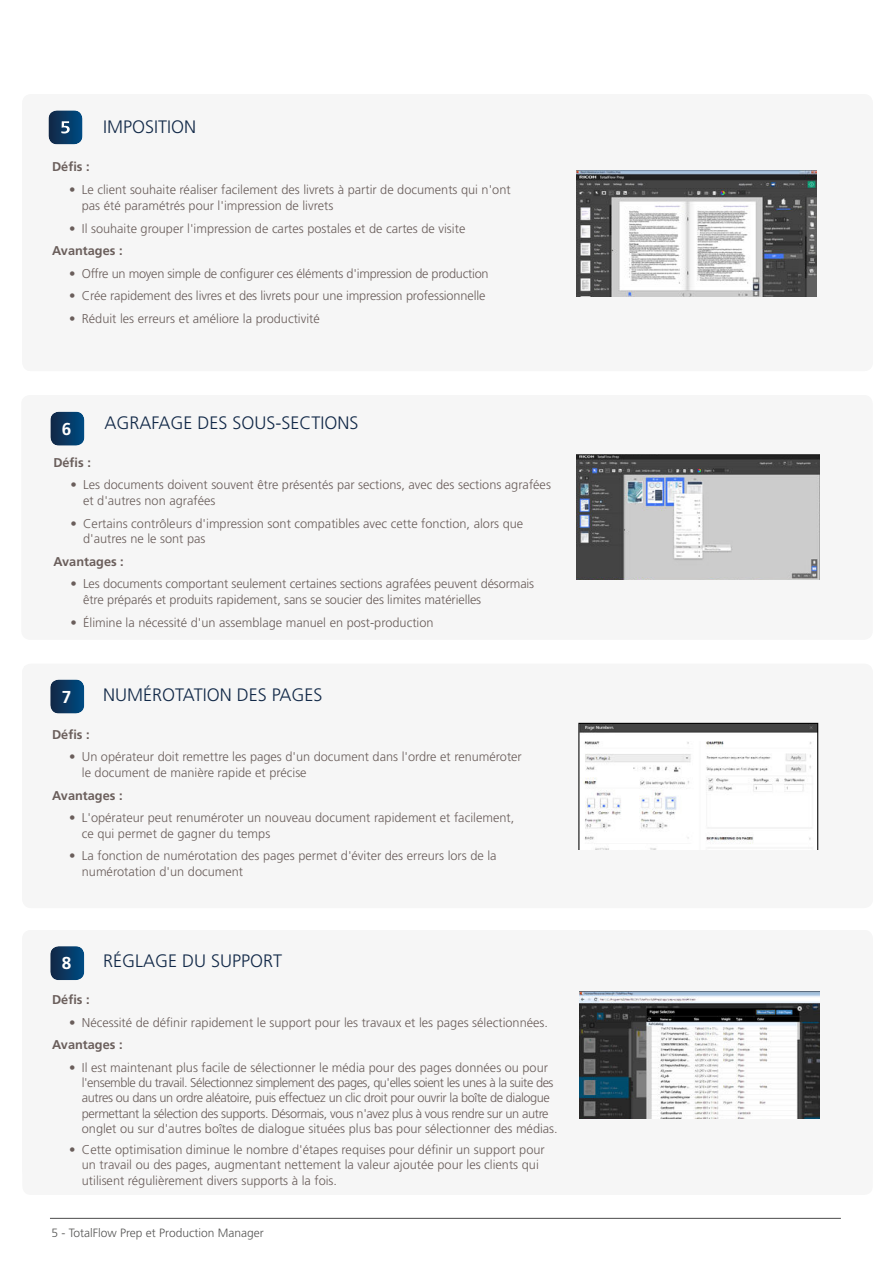
<style>
.page{position:relative;width:893px;height:1263px;background:#fff}
.page>*{position:absolute;margin:0;border:0;box-sizing:border-box;transform-origin:0 0}
.t1{font:300 18px "Frutiger LT Std";color:#122948}
.t2{font:700 17.25px "Frutiger";color:#fff}
.t3{font:300 12.75px/15.8px "Frutiger LT Std";color:#6a5e5b}
.t4{font:300 12.75px/15.3px "Frutiger LT Std";letter-spacing:-.03em;color:#6a5e5b}
.t5{font:300 12.75px "Frutiger LT Std";letter-spacing:-.02em;color:#6a5e5b}
.t6{font:700 12.75px "Frutiger LT Std";color:#6a5e5b}
.t7{font:300 12px "Frutiger LT Std";color:#575756}
</style>
<div class="page">
<hr style="left:50px;top:1218px;width:791px;height:1px;background:#4a4a49">
<div style="left:22px;top:94px;width:851px;height:277px;background:#f6f6f6;border-radius:9px"></div>
<svg style="left:48px;top:110px;width:35px;height:34px"></svg>
<svg style="left:61px;top:121px;width:9px;height:12px"></svg>
<div style="left:21px;top:395px;width:851px;height:245px;background:#f6f6f6;border-radius:9px"></div>
<div style="left:50px;top:412px;width:34px;height:34px;background:linear-gradient(to right,#192c48,#00487f);border-radius:9px"></div>
<div style="left:22px;top:665px;width:851px;height:242px;background:#f6f6f6;border-radius:9px"></div>
<div style="left:50px;top:679px;width:34px;height:34px;background:linear-gradient(to right,#172a47,#004980);border-radius:9px"></div>
<div style="left:22px;top:930px;width:851px;height:265px;background:#f6f6f6;border-radius:9px"></div>
<div style="left:50px;top:946px;width:34px;height:34px;background:linear-gradient(to right,#172a46,#004880);border-radius:9px"></div>
<img style="left:576px;top:170px;width:241px;height:126px">
<img style="left:577px;top:454px;width:242px;height:126px">
<svg style="left:578px;top:723px;width:240px;height:127px"></svg>
<img style="left:579px;top:992px;width:240px;height:127px">
<h1 class="t1" style="left:103px;top:118px;width:94px">IMPOSITION</h1>
<p class="t6" style="left:52px;top:160px;width:39px">Défis :</p>
<p class="t3" style="left:82px;top:181px;width:430px;line-height:16.5px;text-indent:-13px">• Le client souhaite réaliser facilement des livrets à partir de documents qui n'ont pas été paramétrés pour l'impression de livrets</p>
<p class="t3" style="left:69px;top:220px;width:398px">• Il souhaite grouper l'impression de cartes postales et de cartes de visite</p>
<p class="t6" style="left:52px;top:244px;width:72px">Avantages :</p>
<p class="t5" style="left:69px;top:266px;width:421px">• Offre un moyen simple de configurer ces éléments d'impression de production</p>
<p class="t3" style="left:69px;top:288px;width:418px">• Crée rapidement des livres et des livrets pour une impression professionnelle</p>
<p class="t3" style="left:69px;top:310px;width:252px">• Réduit les erreurs et améliore la productivité</p>
<h2 class="t2" style="left:62px;top:419px;width:11px">6</h2>
<h1 class="t1" style="left:104px;top:413px;width:256px">AGRAFAGE DES SOUS-SECTIONS</h1>
<p class="t6" style="left:53px;top:455px;width:39px">Défis :</p>
<p class="t3" style="left:83px;top:477px;width:469px;text-indent:-13px">• Les documents doivent souvent être présentés par sections, avec des sections agrafées et d'autres non agrafées</p>
<p class="t3" style="left:83px;top:515px;width:442px;text-indent:-13px">• Certains contrôleurs d'impression sont compatibles avec cette fonction, alors que d'autres ne le sont pas</p>
<p class="t6" style="left:53px;top:554px;width:72px">Avantages :</p>
<p class="t3" style="left:83px;top:576px;width:453px;text-indent:-13px">• Les documents comportant seulement certaines sections agrafées peuvent désormais être préparés et produits rapidement, sans se soucier des limites matérielles</p>
<p class="t3" style="left:70px;top:614px;width:365px">• Élimine la nécessité d'un assemblage manuel en post-production</p>
<h2 class="t2" style="left:62px;top:686px;width:11px">7</h2>
<h1 class="t1" style="left:103px;top:685px;width:221px">NUMÉROTATION DES PAGES</h1>
<p class="t6" style="left:52px;top:727px;width:39px">Défis :</p>
<p class="t3" style="left:82px;top:749px;width:441px;text-indent:-13px">• Un opérateur doit remettre les pages d'un document dans l'ordre et renuméroter le document de manière rapide et précise</p>
<p class="t6" style="left:52px;top:788px;width:72px">Avantages :</p>
<p class="t3" style="left:82px;top:810px;width:434px;text-indent:-13px">• L'opérateur peut renuméroter un nouveau document rapidement et facilement, ce qui permet de gagner du temps</p>
<p class="t3" style="left:82px;top:848px;width:416px;text-indent:-13px">• La fonction de numérotation des pages permet d'éviter des erreurs lors de la numérotation d'un document</p>
<h2 class="t2" style="left:62px;top:953px;width:11px">8</h2>
<h1 class="t1" style="left:103px;top:951px;width:181px">RÉGLAGE DU SUPPORT</h1>
<p class="t6" style="left:52px;top:993px;width:39px">Défis :</p>
<p class="t3" style="left:69px;top:1015px;width:480px">• Nécessité de définir rapidement le support pour les travaux et les pages sélectionnées.</p>
<p class="t6" style="left:52px;top:1038px;width:72px">Avantages :</p>
<p class="t4" style="left:82px;top:1060px;width:477px;text-indent:-13px">• Il est maintenant plus facile de sélectionner le média pour des pages données ou pour l'ensemble du travail. Sélectionnez simplement des pages, qu'elles soient les unes à la suite des autres ou dans un ordre aléatoire, puis effectuez un clic droit pour ouvrir la boîte de dialogue permettant la sélection des supports. Désormais, vous n'avez plus à vous rendre sur un autre onglet ou sur d'autres boîtes de dialogue situées plus bas pour sélectionner des médias.</p>
<p class="t3" style="left:82px;top:1142px;width:464px;line-height:15.3px;text-indent:-13px">• Cette optimisation diminue le nombre d'étapes requises pour définir un support pour un travail ou des pages, augmentant nettement la valeur ajoutée pour les clients qui utilisent régulièrement divers supports à la fois.</p>
<p class="t7" style="left:51px;top:1227px;width:214px">5 - TotalFlow Prep et Production Manager</p>
</div>
